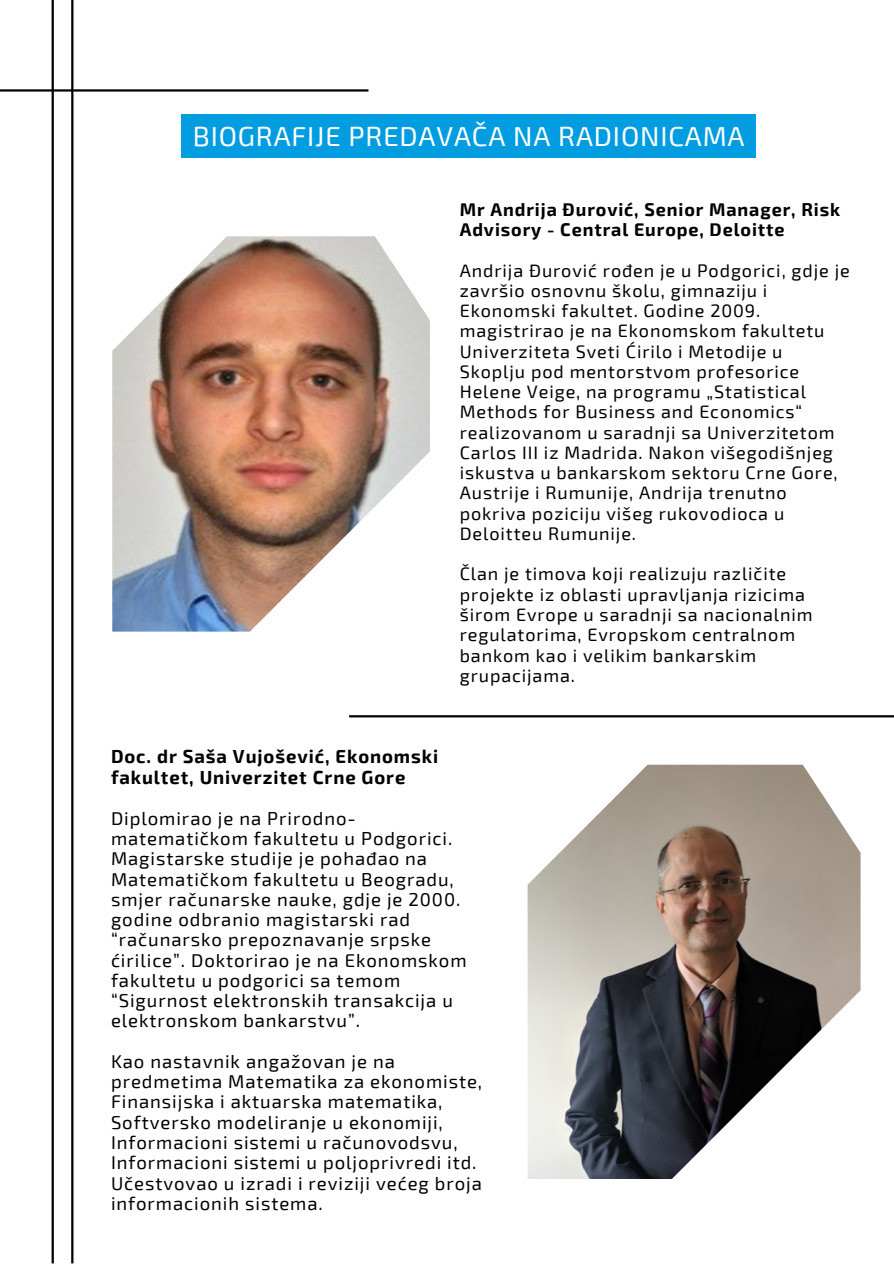
<style>
.page{position:relative;width:894px;height:1264px;background:#fff}
.page>*{position:absolute;margin:0;border:0;box-sizing:border-box;transform-origin:0 0}
.t1{font:27.45px "Exo 2";letter-spacing:.03em;color:#fff}
.t2{font:18.45px/20.2px "Exo 2";letter-spacing:.05em;color:#000}
.t3{font:700 18.45px/21.3px "Exo 2";letter-spacing:.05em;color:#000}
.t4{font:18px/20.2px "Exo 2";letter-spacing:.05em;color:#000}
.t5{font:700 18px/20.2px "Exo 2";letter-spacing:.05em;color:#000}
</style>
<div class="page">
<hr style="left:0;top:89px;width:368px;height:3px;background:#000">
<hr style="left:52px;top:0;width:2px;height:1263px;background:#000">
<hr style="left:71px;top:0;width:2px;height:1263px;background:#000">
<hr style="left:349px;top:715px;width:544px;height:2px;background:#000">
<img style="left:112px;top:236px;width:318px;height:395px">
<img style="left:527px;top:764px;width:333px;height:414px">
<div style="left:181px;top:114px;width:574px;height:44px;background:#019de0"></div>
<p class="t1" style="left:193px;top:119px;width:553px">BIOGRAFIJE PREDAVAČA NA RADIONICAMA</p>
<h2 class="t5" style="left:459px;top:198px;width:382px">Mr Andrija Đurović, Senior Manager, Risk<br>Advisory - Central Europe, Deloitte</h2>
<p class="t4" style="left:459px;top:259px;width:391px">Andrija Đurović rođen je u Podgorici, gdje je završio osnovnu školu, gimnaziju i Ekonomski fakultet. Godine 2009. magistrirao je na Ekonomskom fakultetu Univerziteta Sveti Ćirilo i Metodije u Skoplju pod mentorstvom profesorice Helene Veige, na programu „Statistical Methods for Business and Economics“ realizovanom u saradnji sa Univerzitetom Carlos III iz Madrida. Nakon višegodišnjeg iskustva u bankarskom sektoru Crne Gore, Austrije i Rumunije, Andrija trenutno pokriva poziciju višeg rukovodioca u Deloitteu Rumunije.</p>
<p class="t4" style="left:459px;top:563px;width:354px">Član je timova koji realizuju različite projekte iz oblasti upravljanja rizicima širom Evrope u saradnji sa nacionalnim regulatorima, Evropskom centralnom bankom kao i velikim bankarskim grupacijama.</p>
<h2 class="t3" style="left:111px;top:744px;width:328px">Doc. dr Saša Vujošević, Ekonomski fakultet, Univerzitet Crne Gore</h2>
<p class="t2" style="left:111px;top:807px;width:357px">Diplomirao je na Prirodno&shy;matematičkom fakultetu u Podgorici.<br>Magistarske studije je pohađao na Matematičkom fakultetu u Beogradu, smjer računarske nauke, gdje je 2000. godine odbranio magistarski rad “računarsko prepoznavanje srpske ćirilice”. Doktorirao je na Ekonomskom fakultetu u podgorici sa temom “Sigurnost elektronskih transakcija u elektronskom bankarstvu”.</p>
<p class="t2" style="left:111px;top:1050px;width:372px">Kao nastavnik angažovan je na predmetima Matematika za ekonomiste, Finansijska i aktuarska matematika, Softversko modeliranje u ekonomiji, Informacioni sistemi u računovodsvu, Informacioni sistemi u poljoprivredi itd.</p>
<p class="t2" style="left:111px;top:1171px;width:372px">Učestvovao u izradi i reviziji većeg broja informacionih sistema.</p>
</div>
